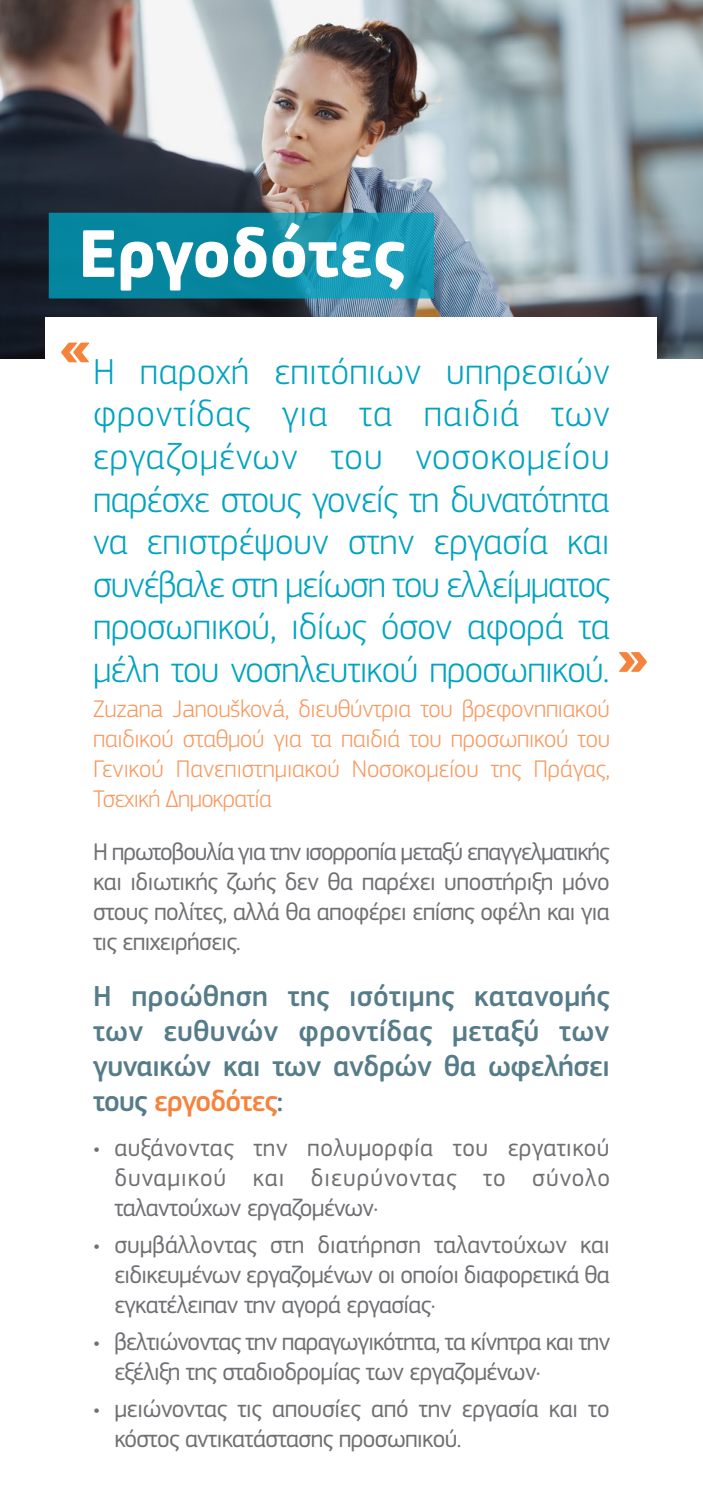
<style>
.page{position:relative;width:703px;height:1489px;background:#fff}
.page>*{position:absolute;margin:0;border:0;box-sizing:border-box;transform-origin:0 0}
.Body_copy{font:700 70px "EC Square Sans Pro";color:#fff}
.t1{font:700 57.5px "EC Square Sans Pro";color:#f5833c}
.Body_Text{font:300 37.5px/42.5px "EC Square Sans Pro";letter-spacing:-.02em;color:#00a3c0;text-align:justify}
.Body_Text-2{font:500 30px/35px "EC Square Sans Pro";letter-spacing:-.015em;color:#557c88;text-align:justify}
.Body_Text-3{font:25px/30px "EC Square Sans Pro";letter-spacing:-.025em;color:#6f7073;text-align:justify}
.Body_Text-4{font:300 25px/30px "EC Square Sans Pro";letter-spacing:-.005em;color:#f8995f;text-align:justify}
.s1{color:#f5833c}
</style>
<div class="page">
<img style="left:0;top:0;width:703px;height:358px">
<div style="left:46px;top:317px;width:611px;height:264px;background:#fff"></div>
<svg style="left:49px;top:213px;width:385px;height:85px;background:#0d8da7"></svg>
<p class="Body_copy" style="left:78px;top:212px;width:328px">Εργοδότες</p>
<h2 class="t1" style="left:59px;top:310px;width:33px">«</h2>
<p class="Body_Text" style="left:93px;top:350px;width:518px">Η παροχή επιτόπιων υπηρεσιών φροντίδας για τα παιδιά των εργαζομένων του νοσοκομείου παρέσχε στους γονείς τη δυνατότητα να επιστρέψουν στην εργασία και συνέβαλε στη μείωση του ελλείμματος προσωπικού, ιδίως όσον αφορά τα μέλη του νοσηλευτικού προσωπικού.</p>
<p class="Body_Text-4" style="left:93px;top:693px;width:518px">Zuzana Janoušková, διευθύντρια του βρεφονηπιακού παιδικού σταθμού για τα παιδιά του προσωπικού του Γενικού Πανεπιστημιακού Νοσοκομείου της Πράγας, Τσεχική Δημοκρατία</p>
<p class="Body_Text-3" style="left:93px;top:836px;width:518px">Η πρωτοβουλία για την ισορροπία μεταξύ επαγγελματικής και ιδιωτικής ζωής δεν θα παρέχει υποστήριξη μόνο στους πολίτες, αλλά θα αποφέρει επίσης οφέλη και για τις επιχειρήσεις.</p>
<p class="Body_Text-2" style="left:93px;top:979px;width:518px">Η προώθηση της ισότιμης κατανομής των ευθυνών φροντίδας μεταξύ των γυναικών και των ανδρών θα ωφελήσει τους <span class="s1">εργοδότες</span>:</p>
<p class="Body_Text-3" style="left:114px;top:1132px;width:497px;text-indent:-21px">• αυξάνοντας την πολυμορφία του εργατικού δυναμικού και διευρύνοντας το σύνολο ταλαντούχων εργαζομένων·</p>
<p class="Body_Text-3" style="left:114px;top:1229px;width:497px;text-indent:-21px">• συμβάλλοντας στη διατήρηση ταλαντούχων και ειδικευμένων εργαζομένων οι οποίοι διαφορετικά θα εγκατέλειπαν την αγορά εργασίας·</p>
<p class="Body_Text-3" style="left:114px;top:1326px;width:497px;text-indent:-21px">• βελτιώνοντας την παραγωγικότητα, τα κίνητρα και την εξέλιξη της σταδιοδρομίας των εργαζομένων·</p>
<p class="Body_Text-3" style="left:114px;top:1393px;width:497px;text-indent:-21px">• μειώνοντας τις απουσίες από την εργασία και το κόστος αντικατάστασης προσωπικού.</p>
<h2 class="t1" style="left:617px;top:620px;width:33px">»</h2>
</div>
